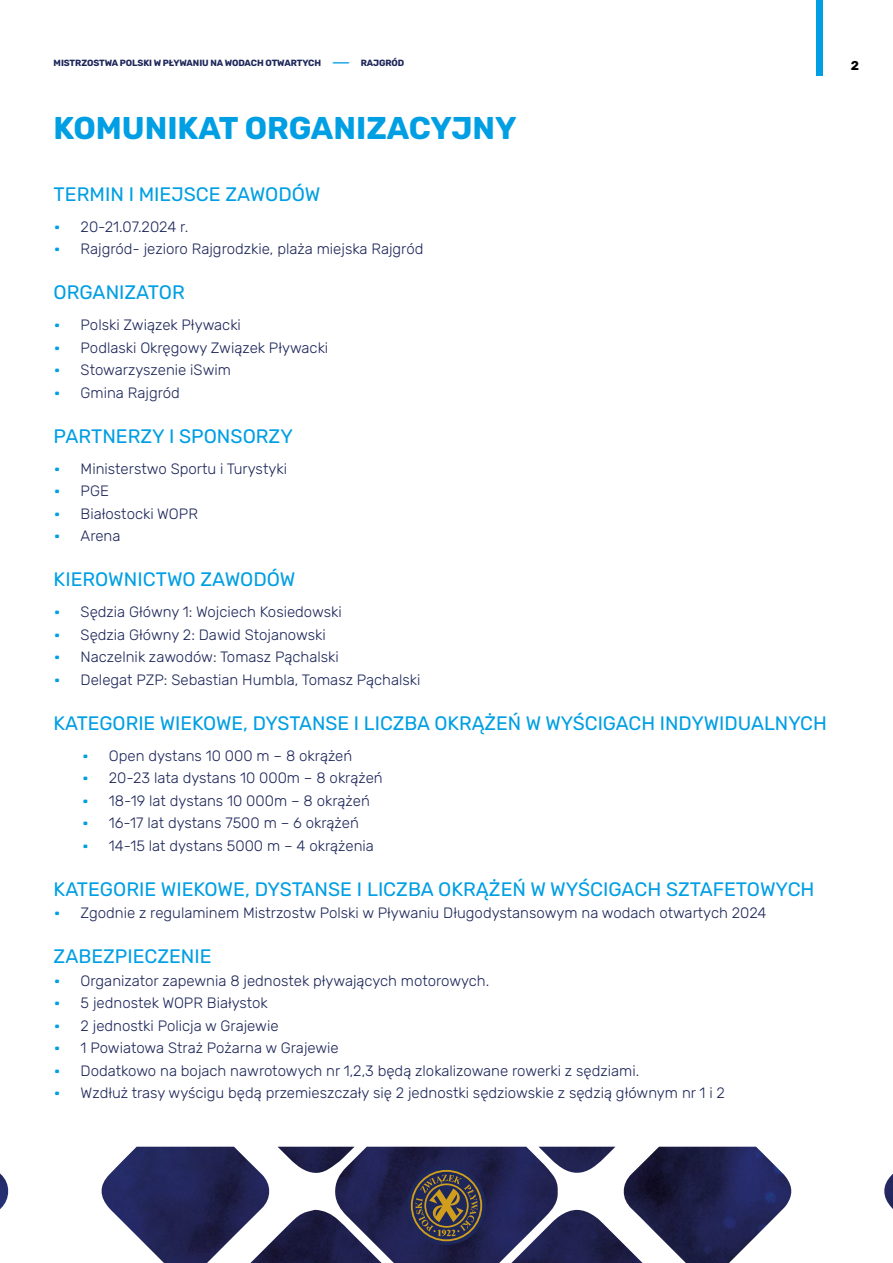
<style>
.page{position:relative;width:893px;height:1263px;background:#fff}
.page>*{position:absolute;margin:0;border:0;box-sizing:border-box;transform-origin:0 0}
.t1{font:700 31.5px "Rubik";color:#009fe3}
.t2{font:19.5px "Rubik";color:#009fe3}
.t3{font:300 15px "Rubik";color:#1e275a}
.t4{font:700 12.75px "Rubik";color:#000}
.t5{font:700 9px "Rubik";letter-spacing:-.01em;color:#1e275a}
.s1{color:#009fe3}
.s2{font-family:"TT Supermolot Neue Exp";font-weight:900;color:#009fe3}
</style>
<div class="page">
<div style="left:816px;top:0;width:7px;height:75px;background:#009fe3"></div>
<img style="left:0;top:1147px;width:893px;height:116px">
<div style="left:407px;top:1166px;width:79px;height:79px;background:#1e275a;border-radius:50%"></div>
<svg style="left:411px;top:1170px;width:71px;height:71px"></svg>
<p class="t5" style="left:54px;top:58px;width:352px">MISTRZOSTWA POLSKI W PŁYWANIU NA WODACH OTWARTYCH <span class="s1">-</span> RAJGRÓD</p>
<h1 class="t1" style="left:54px;top:110px;width:464px">KOMUNIKAT ORGANIZACYJNY</h1>
<h2 class="t2" style="left:54px;top:183px;width:268px">TERMIN I MIEJSCE ZAWODÓW</h2>
<p class="t3" style="left:54px;top:218px;width:136px"><span class="s2">•</span> 20-21.07.2024 r.</p>
<p class="t3" style="left:54px;top:241px;width:371px"><span class="s2">•</span> Rajgród- jezioro Rajgrodzkie, plaża miejska Rajgród</p>
<h2 class="t2" style="left:54px;top:282px;width:133px">ORGANIZATOR</h2>
<p class="t3" style="left:54px;top:317px;width:189px"><span class="s2">•</span> Polski Związek Pływacki</p>
<p class="t3" style="left:54px;top:339px;width:276px"><span class="s2">•</span> Podlaski Okręgowy Związek Pływacki</p>
<p class="t3" style="left:54px;top:362px;width:179px"><span class="s2">•</span> Stowarzyszenie iSwim</p>
<p class="t3" style="left:54px;top:384px;width:128px"><span class="s2">•</span> Gmina Rajgród</p>
<h2 class="t2" style="left:54px;top:425px;width:241px">PARTNERZY I SPONSORZY</h2>
<p class="t3" style="left:54px;top:460px;width:235px"><span class="s2">•</span> Ministerstwo Sportu i Turystyki</p>
<p class="t3" style="left:54px;top:483px;width:57px"><span class="s2">•</span> PGE</p>
<p class="t3" style="left:54px;top:505px;width:146px"><span class="s2">•</span> Białostocki WOPR</p>
<p class="t3" style="left:54px;top:528px;width:68px"><span class="s2">•</span> Arena</p>
<h2 class="t2" style="left:54px;top:569px;width:243px">KIEROWNICTWO ZAWODÓW</h2>
<p class="t3" style="left:54px;top:604px;width:290px"><span class="s2">•</span> Sędzia Główny 1: Wojciech Kosiedowski</p>
<p class="t3" style="left:54px;top:626px;width:274px"><span class="s2">•</span> Sędzia Główny 2: Dawid Stojanowski</p>
<p class="t3" style="left:54px;top:649px;width:287px"><span class="s2">•</span> Naczelnik zawodów: Tomasz Pąchalski</p>
<p class="t3" style="left:54px;top:671px;width:368px"><span class="s2">•</span> Delegat PZP: Sebastian Humbla, Tomasz Pąchalski</p>
<h2 class="t2" style="left:54px;top:712px;width:775px">KATEGORIE WIEKOWE, DYSTANSE I LICZBA OKRĄŻEŃ W WYŚCIGACH INDYWIDUALNYCH</h2>
<p class="t3" style="left:82px;top:747px;width:272px"><span class="s2">•</span> Open dystans 10 000 m – 8 okrążeń</p>
<p class="t3" style="left:82px;top:770px;width:302px"><span class="s2">•</span> 20-23 lata dystans 10 000m – 8 okrążeń</p>
<p class="t3" style="left:82px;top:792px;width:289px"><span class="s2">•</span> 18-19 lat dystans 10 000m – 8 okrążeń</p>
<p class="t3" style="left:82px;top:815px;width:278px"><span class="s2">•</span> 16-17 lat dystans 7500 m – 6 okrążeń</p>
<p class="t3" style="left:82px;top:837px;width:293px"><span class="s2">•</span> 14-15 lat dystans 5000 m – 4 okrążenia</p>
<h2 class="t2" style="left:54px;top:878px;width:762px">KATEGORIE WIEKOWE, DYSTANSE I LICZBA OKRĄŻEŃ W WYŚCIGACH SZTAFETOWYCH</h2>
<p class="t3" style="left:54px;top:905px;width:714px"><span class="s2">•</span> Zgodnie z regulaminem Mistrzostw Polski w Pływaniu Długodystansowym na wodach otwartych 2024</p>
<h2 class="t2" style="left:54px;top:946px;width:160px">ZABEZPIECZENIE</h2>
<p class="t3" style="left:54px;top:972px;width:437px"><span class="s2">•</span> Organizator zapewnia 8 jednostek pływających motorowych.</p>
<p class="t3" style="left:54px;top:995px;width:216px"><span class="s2">•</span> 5 jednostek WOPR Białystok</p>
<p class="t3" style="left:54px;top:1017px;width:226px"><span class="s2">•</span> 2 jednostki Policja w Grajewie</p>
<p class="t3" style="left:54px;top:1040px;width:287px"><span class="s2">•</span> 1 Powiatowa Straż Pożarna w Grajewie</p>
<p class="t3" style="left:54px;top:1062px;width:587px"><span class="s2">•</span> Dodatkowo na bojach nawrotowych nr 1,2,3 będą zlokalizowane rowerki z sędziami.</p>
<p class="t3" style="left:54px;top:1085px;width:673px"><span class="s2">•</span> Wzdłuż trasy wyścigu będą przemieszczały się 2 jednostki sędziowskie z sędzią głównym nr 1 i 2</p>
<p class="t4" style="left:851px;top:58px;width:10px">2</p>
</div>
